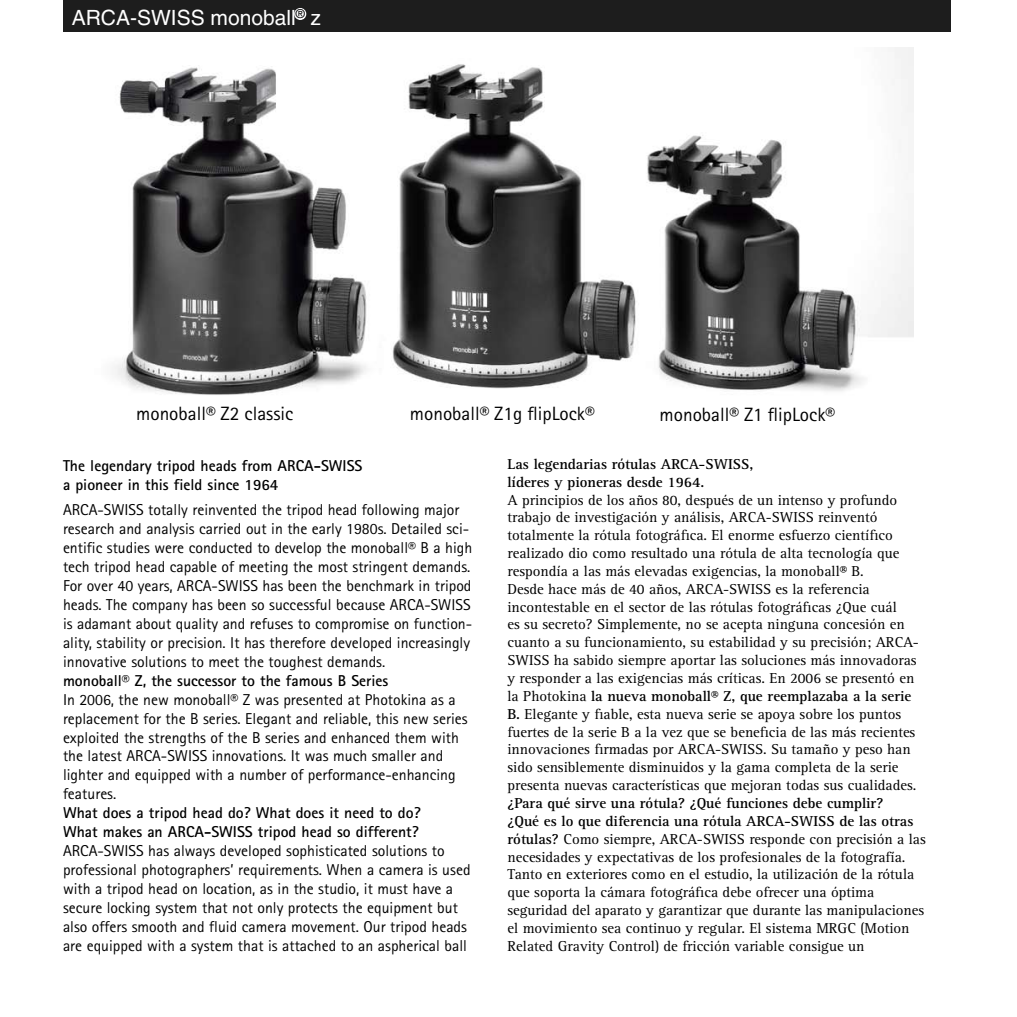
<style>
.page{position:relative;width:1017px;height:1017px;background:#fff}
.page>*{position:absolute;margin:0;border:0;box-sizing:border-box;transform-origin:0 0}
.t1{font:21px "Helvetica";color:#fff}
.t2{font:19.25px "Rotis Sans Serif";color:#000}
.t3{font:15.75px/18.9px "Rotis Sans Serif";color:#000}
.t4{font:700 15.75px/18.9px "Rotis Sans Serif";color:#000}
.t5{font:14.88px/17.8px "Rotis Serif";color:#000}
.t6{font:700 14.88px/17.8px "Rotis Serif";color:#000}
.s1{font-weight:700}
</style>
<div class="page">
<div style="left:63px;top:0;width:887px;height:31px;background:#1d1d1d"></div>
<svg style="left:294px;top:8px;width:13px;height:12px"></svg>
<img style="left:114px;top:47px;width:800px;height:348px">
<h1 class="t1" style="left:72px;top:6px;width:251px">ARCA-SWISS monoball<sup>®</sup> z</h1>
<p class="t2" style="left:136px;top:403px;width:159px">monoball® Z2 classic</p>
<p class="t2" style="left:410px;top:403px;width:186px">monoball® Z1g flipLock®</p>
<p class="t2" style="left:660px;top:403px;width:177px">monoball® Z1 flipLock®</p>
<p class="t6" style="left:507px;top:455px;width:247px">Las legendarias rótulas ARCA-SWISS, líderes y pioneras desde 1964.</p>
<p class="t5" style="left:507px;top:491px;width:413px">A principios de los años 80, después de un intenso y profundo trabajo de investigación y análisis, ARCA-SWISS reinventó totalmente la rótula fotográfica. El enorme esfuerzo científico realizado dio como resultado una rótula de alta tecnología que respondía a las más elevadas exigencias, la monoball® B.<br>Desde hace más de 40 años, ARCA-SWISS es la referencia incontestable en el sector de las rótulas fotográficas ¿Que cuál<br>es su secreto? Simplemente, no se acepta ninguna concesión en cuanto a su funcionamiento, su estabilidad y su precisión; ARCA-SWISS ha sabido siempre aportar las soluciones más innovadoras y responder a las exigencias más críticas. En 2006 se presentó en la Photokina <span class="s1">la nueva monoball® Z, que reemplazaba a la serie B.</span> Elegante y fiable, esta nueva serie se apoya sobre los puntos fuertes de la serie B a la vez que se beneficia de las más recientes innovaciones firmadas por ARCA-SWISS. Su tamaño y peso han sido sensiblemente disminuidos y la gama completa de la serie presenta nuevas características que mejoran todas sus cualidades.</p>
<p class="t5" style="left:507px;top:795px;width:420px"><span class="s1">¿Para qué sirve una rótula? ¿Qué funciones debe cumplir?<br>¿Qué es lo que diferencia una rótula ARCA-SWISS de las otras rótulas?</span> Como siempre, ARCA-SWISS responde con precisión a las necesidades y expectativas de los profesionales de la fotografía.<br>Tanto en exteriores como en el estudio, la utilización de la rótula que soporta la cámara fotográfica debe ofrecer una óptima seguridad del aparato y garantizar que durante las manipulaciones el movimiento sea continuo y regular. El sistema MRGC (Motion Related Gravity Control) de fricción variable consigue un</p>
<p class="t4" style="left:63px;top:456px;width:301px">The legendary tripod heads from ARCA-SWISS a pioneer in this field since 1964</p>
<p class="t3" style="left:63px;top:500px;width:411px">ARCA-SWISS totally reinvented the tripod head following major research and analysis carried out in the early 1980s. Detailed sci&shy;entific studies were conducted to develop the monoball® B a high tech tripod head capable of meeting the most stringent demands.<br>For over 40 years, ARCA-SWISS has been the benchmark in tripod heads. The company has been so successful because ARCA-SWISS is adamant about quality and refuses to compromise on function&shy;ality, stability or precision. It has therefore developed increasingly innovative solutions to meet the toughest demands.</p>
<p class="t4" style="left:63px;top:670px;width:327px">monoball® Z, the successor to the famous B Series</p>
<p class="t3" style="left:63px;top:690px;width:406px">In 2006, the new monoball® Z was presented at Photokina as a replacement for the B series. Elegant and reliable, this new series exploited the strengths of the B series and enhanced them with the latest ARCA-SWISS innovations. It was much smaller and lighter and equipped with a number of performance-enhancing features.</p>
<p class="t4" style="left:63px;top:803px;width:359px">What does a tripod head do? What does it need to do?<br>What makes an ARCA-SWISS tripod head so different?</p>
<p class="t3" style="left:63px;top:841px;width:409px">ARCA-SWISS has always developed sophisticated solutions to professional photographers’ requirements. When a camera is used with a tripod head on location, as in the studio, it must have a secure locking system that not only protects the equipment but also offers smooth and fluid camera movement. Our tripod heads are equipped with a system that is attached to an aspherical ball</p>
</div>
